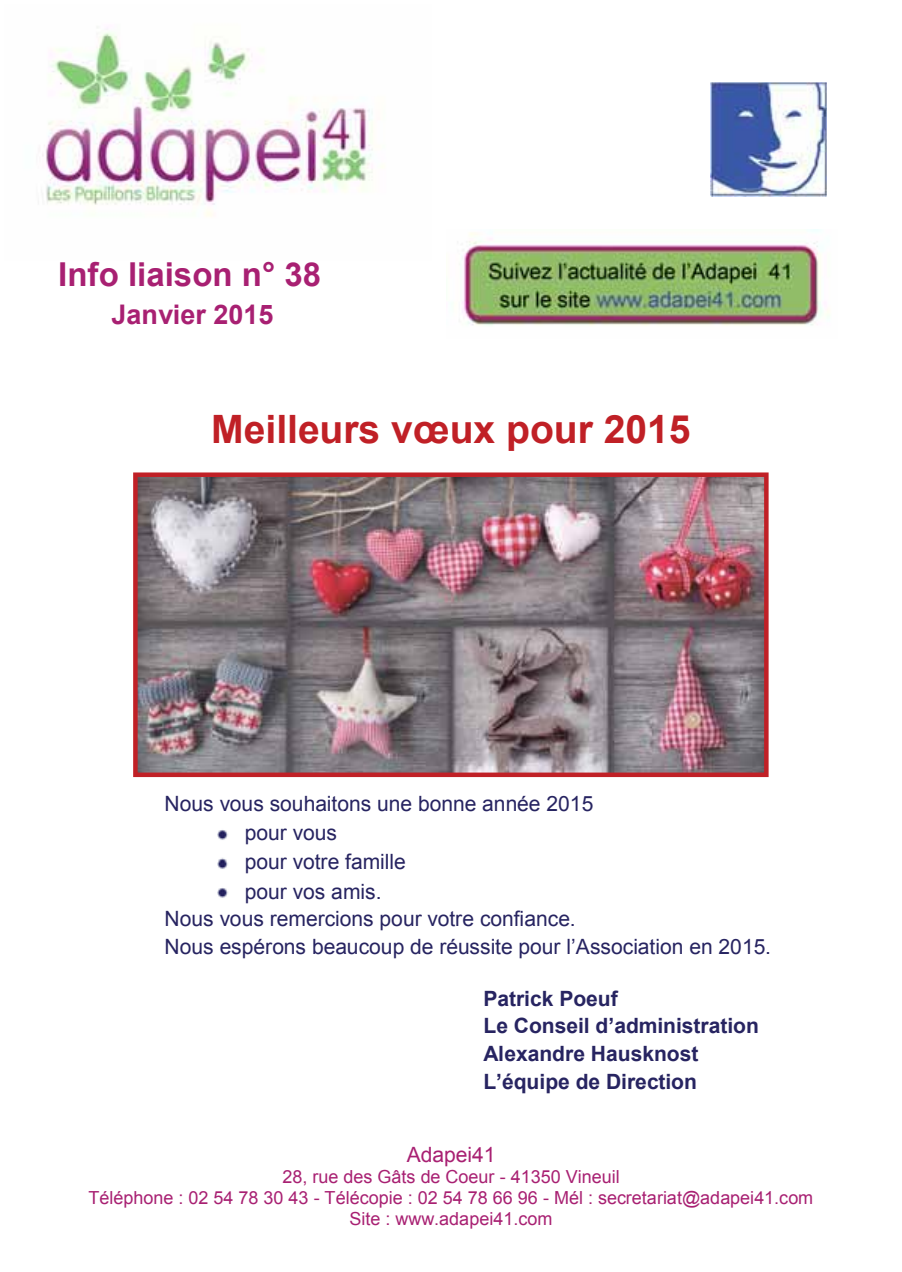
<style>
.page{position:relative;width:902px;height:1272px;background:#fff}
.page>*{position:absolute;margin:0;border:0;box-sizing:border-box;transform-origin:0 0}
.t1{font:700 39px "Arial";color:#c02026}
.t2{font:700 33px "Arial";color:#a82072}
.t3{font:700 27px "Arial";color:#a82072}
.t4{font:21px "Arial";color:#272461}
.t5{font:700 21px/27.8px "Arial";color:#272461}
.t6{font:21px "Arial";color:#a82072}
.t7{font:18px/20.9px "Arial";color:#a82072;text-align:center}
</style>
<div class="page">
<img style="left:42px;top:27px;width:342px;height:190px">
<img style="left:138px;top:477px;width:625px;height:295px">
<div style="left:133px;top:472px;width:635px;height:305px;border:4px solid #c02026"></div>
<img style="left:218px;top:830px;width:10px;height:10px">
<img style="left:218px;top:858px;width:10px;height:11px">
<img style="left:218px;top:888px;width:10px;height:10px">
<img style="left:710px;top:82px;width:116px;height:115px">
<img style="left:462px;top:230px;width:368px;height:96px">
<h2 class="t2" style="left:58px;top:256px;width:264px">Info liaison n° 38</h2>
<p class="t3" style="left:111px;top:300px;width:164px">Janvier 2015</p>
<h1 class="t1" style="left:211px;top:408px;width:481px">Meilleurs vœux pour 2015</h1>
<p class="t4" style="left:164px;top:792px;width:430px">Nous vous souhaitons une bonne année 2015</p>
<p class="t4" style="left:245px;top:821px;width:94px">pour vous</p>
<p class="t4" style="left:245px;top:850px;width:163px">pour votre famille</p>
<p class="t4" style="left:245px;top:879px;width:138px">pour vos amis.</p>
<p class="t4" style="left:164px;top:907px;width:412px">Nous vous remercions pour votre confiance.</p>
<p class="t4" style="left:164px;top:935px;width:608px">Nous espérons beaucoup de réussite pour l’Association en 2015.</p>
<p class="t5" style="left:483px;top:984px;width:277px">Patrick Poeuf<br>Le Conseil d’administration<br>Alexandre Hausknost<br>L’équipe de Direction</p>
<p class="t6" style="left:406px;top:1142px;width:90px">Adapei41</p>
<p class="t7" style="left:88px;top:1166px;width:726px">28, rue des Gâts de Coeur - 41350 Vineuil<br>Téléphone : 02 54 78 30 43 - Télécopie : 02 54 78 66 96 - Mél : secretariat@adapei41.com<br>Site : www.adapei41.com</p>
</div>
